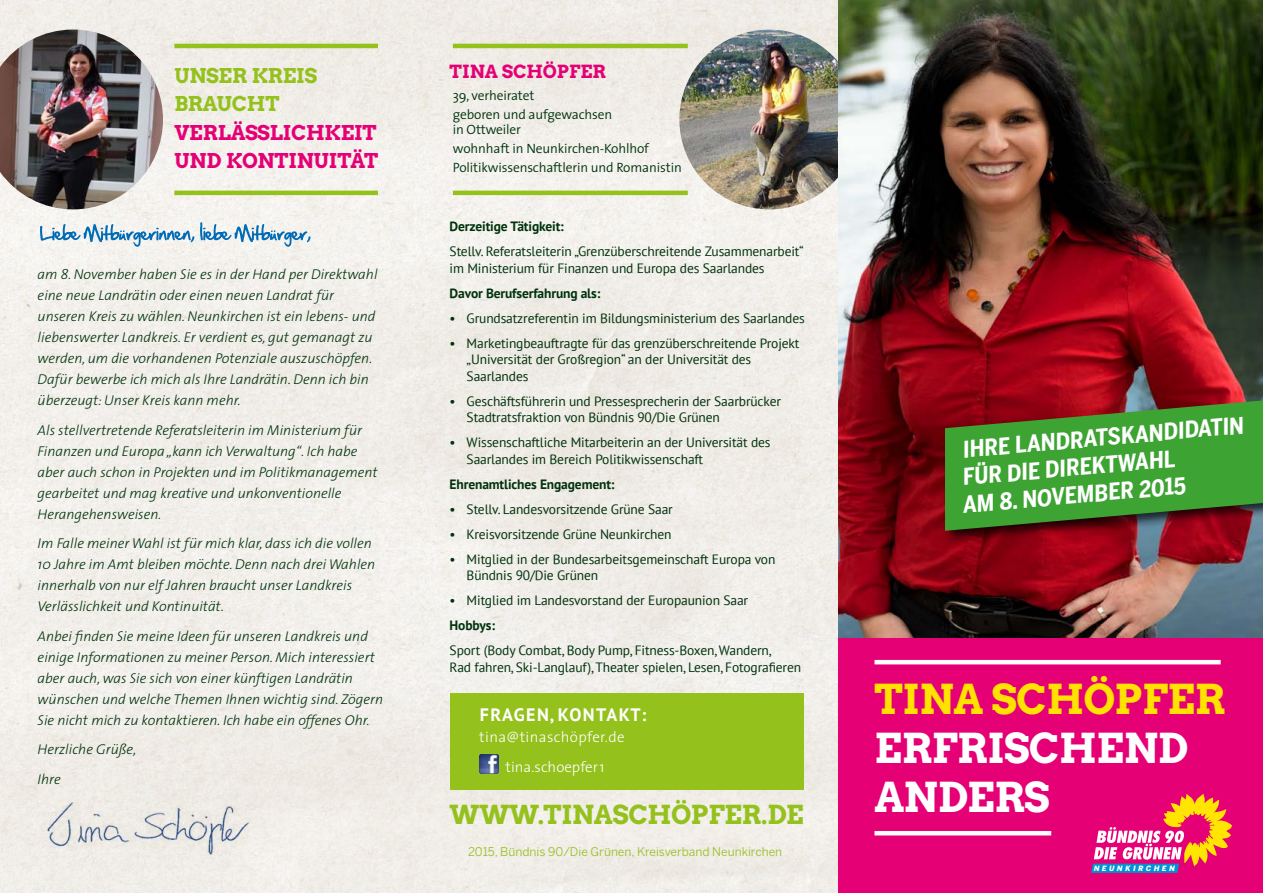
<style>
.page{position:relative;width:1263px;height:893px;background:#fff}
.page>*{position:absolute;margin:0;border:0;box-sizing:border-box;transform-origin:0 0}
.t1{font:40.95px "Arvo Gr 00 F Cn";color:#fff}
.t2{font:40.95px "Arvo Gr 00 F Cn";color:#ffe200}
.t3{font:26.1px "Arvo Gr 00 F Cn";color:#94c11c}
.t4{font:700 condensed 22.95px/27.5px "Benton Sans";color:#fff}
.t5{font:20.25px "Arvo Gr 00 F Cn";letter-spacing:-.01em;color:#e50075}
.t6{font:20.25px "Arvo Gr 00 F Cn";letter-spacing:-.01em;color:#94c11c}
.t7{font:700 18px "PT Sans";letter-spacing:.08em;color:#fff}
.t8{font:18px "Arvo Gr 00 F Cn";color:#e50075}
.t9{font:300 15px/29.5px "The Sans";letter-spacing:.025em;color:#fff;text-align:center}
.t10{font:italic 300 14.25px/21px "The Sans";color:#00320c}
.t11{font:13.5px/16.5px "PT Sans";letter-spacing:-.01em;color:#00320c}
.t12{font:300 13.5px/19.2px "The Sans";letter-spacing:-.01em;color:#00320c}
.t13{font:700 13.5px "PT Sans";letter-spacing:-.01em;color:#00320c}
.t14{font:12px "Benton Sans";color:#94c11c}
.t15{font:italic 900 7.2px "Benton Sans";color:#fff}
</style>
<div class="page">
<div style="left:0;top:0;width:839px;height:893px;background:#f1eee9"></div>
<img style="left:679px;top:30px;width:180px;height:179px;border-radius:90px">
<img style="left:838px;top:0;width:425px;height:735px">
<img style="left:32px;top:801px;width:230px;height:73px">
<img style="left:0;top:30px;width:163px;height:179px">
<hr style="left:453px;top:191px;width:235px;height:4px;background:#94c11c">
<hr style="left:453px;top:44px;width:235px;height:4px;background:#94c11c">
<div style="left:450px;top:693px;width:354px;height:96px;background:#94c11c"></div>
<img style="left:479px;top:755px;width:19px;height:19px">
<hr style="left:174px;top:44px;width:204px;height:4px;background:#94c11c">
<hr style="left:174px;top:191px;width:204px;height:4px;background:#94c11c">
<div style="left:839px;top:638px;width:424px;height:255px;background:#e50075"></div>
<hr style="left:874px;top:660px;width:347px;height:4px;background:#fff">
<hr style="left:874px;top:831px;width:177px;height:4px;background:#fff">
<svg style="left:40px;top:222px;width:270px;height:25px"></svg>
<svg style="left:1091px;top:794px;width:141px;height:79px"></svg>
<div style="left:942px;top:394px;width:321px;height:151px;background:#000;opacity:.75"></div>
<svg style="left:945px;top:400px;width:318px;height:131px;background:#49842f"></svg>
<h3 class="t6" style="left:174px;top:62px;width:31px">UNSER</h3>
<h3 class="t6" style="left:252px;top:62px;width:30px">KREIS</h3>
<h3 class="t6" style="left:174px;top:90px;width:75px">BRAUCHT</h3>
<h3 class="t5" style="left:174px;top:118px;width:123px">VERLÄSSLICH</h3>
<h3 class="t5" style="left:325px;top:118px;width:29px">KEIT</h3>
<h3 class="t5" style="left:174px;top:147px;width:98px">UND KONTIN</h3>
<h3 class="t5" style="left:314px;top:147px;width:66px">UITÄT</h3>
<p class="t10" style="left:38px;top:263px;width:341px">am 8. November haben Sie es in der Hand per Direktwahl eine neue Landrätin oder einen neuen Landrat für unseren Kreis zu wählen. Neunkirchen ist ein lebens- und liebenswerter Landkreis. Er verdient es, gut gemanagt zu werden, um die vorhandenen Potenziale auszuschöpfen.<br>Dafür bewerbe ich mich als Ihre Landrätin. Denn ich bin überzeugt: Unser Kreis kann mehr.</p>
<p class="t10" style="left:38px;top:419px;width:341px">Als stellvertretende Referatsleiterin im Ministerium für Finanzen und Europa „kann ich Verwaltung“. Ich habe aber auch schon in Projekten und im Politikmanagement gearbeitet und mag kreative und unkonventionelle Herangehensweisen.</p>
<p class="t10" style="left:38px;top:532px;width:339px">Im Falle meiner Wahl ist für mich klar, dass ich die vollen 10 Jahre im Amt bleiben möchte. Denn nach drei Wahlen innerhalb von nur elf Jahren braucht unser Landkreis Verlässlichkeit und Kontinuität.</p>
<p class="t10" style="left:38px;top:625px;width:347px">Anbei finden Sie meine Ideen für unseren Landkreis und einige Informationen zu meiner Person. Mich interessiert aber auch, was Sie sich von einer künftigen Landrätin wünschen und welche Themen Ihnen wichtig sind. Zögern Sie nicht mich zu kontaktieren. Ich habe ein offenes Ohr.</p>
<p class="t10" style="left:38px;top:734px;width:100px;line-height:29.5px">Herzliche Grüße,<br>Ihre</p>
<p class="t8" style="left:450px;top:59px;width:158px">TINA SCHÖPFER</p>
<p class="t12" style="left:453px;top:85px;width:161px">39, verheiratet<br>geboren und aufgewachsen</p>
<p class="t12" style="left:453px;top:119px;width:230px">in Ottweiler<br>wohnhaft in Neunkirchen-Kohlhof<br>Politikwissenschaftlerin und Romanistin</p>
<p class="t13" style="left:450px;top:218px;width:116px">Derzeitige Tätigkeit:</p>
<p class="t11" style="left:450px;top:243px;width:356px">Stellv. Referatsleiterin „Grenzüberschreitende Zusammenarbeit“ im Ministerium für Finanzen und Europa des Saarlandes</p>
<p class="t13" style="left:450px;top:284px;width:152px">Davor Berufserfahrung als:</p>
<p class="t11" style="left:450px;top:309px;width:357px">• Grundsatzreferentin im Bildungsministerium des Saarlandes</p>
<p class="t11" style="left:467px;top:334px;width:334px;text-indent:-17px">• Marketingbeauftragte für das grenzüberschreitende Projekt „Universität der Großregion“ an der Universität des<br>Saarlandes</p>
<p class="t11" style="left:467px;top:392px;width:316px;text-indent:-17px">• Geschäftsführerin und Pressesprecherin der Saarbrücker<br>Stadtratsfraktion von Bündnis 90/Die Grünen</p>
<p class="t11" style="left:467px;top:434px;width:305px;text-indent:-17px">• Wissenschaftliche Mitarbeiterin an der Universität des<br>Saarlandes im Bereich Politikwissenschaft</p>
<p class="t13" style="left:450px;top:475px;width:166px">Ehrenamtliches Engagement:</p>
<p class="t11" style="left:450px;top:500px;width:225px">• Stellv. Landesvorsitzende Grüne Saar</p>
<p class="t11" style="left:450px;top:525px;width:223px">• Kreisvorsitzende Grüne Neunkirchen</p>
<p class="t11" style="left:467px;top:550px;width:310px;text-indent:-17px">• Mitglied in der Bundesarbeitsgemeinschaft Europa von<br>Bündnis 90/Die Grünen</p>
<p class="t11" style="left:450px;top:592px;width:300px">• Mitglied im Landesvorstand der Europaunion Saar</p>
<p class="t13" style="left:450px;top:617px;width:47px">Hobbys:</p>
<p class="t11" style="left:450px;top:642px;width:353px">Sport (Body Combat, Body Pump, Fitness-Boxen, Wandern,<br>Rad fahren, Ski-Langlauf),Theater spielen, Lesen, Fotografieren</p>
<p class="t7" style="left:480px;top:703px;width:168px">fragen, kontakt:</p>
<p class="t9" style="left:479px;top:722px;width:147px">tina@tinaschöpfer.de tina.schoepfer1</p>
<h2 class="t3" style="left:450px;top:797px;width:114px">WWW.TINASCHÖPFER</h2>
<h2 class="t3" style="left:761px;top:797px;width:42px">.DE</h2>
<p class="t14" style="left:468px;top:844px;width:316px">2015, Bündnis 90/Die Grünen, Kreisverband Neunkirchen</p>
<h3 class="t4" style="left:956px;top:436px;width:288px;rotate:-5deg">Ihre Landratskandidatin für die Di rektwahl<br>am 8. November 2015</h3>
<h1 class="t2" style="left:874px;top:670px;width:56px">TINA</h1>
<h1 class="t2" style="left:992px;top:670px;width:56px">SCHÖPFER</h1>
<h1 class="t1" style="left:874px;top:720px;width:57px">ERFRISCHEN</h1>
<h1 class="t1" style="left:1158px;top:720px;width:32px">D</h1>
<h1 class="t1" style="left:874px;top:769px;width:121px">ANDERS</h1>
<p class="t15" style="left:1093px;top:864px;width:84px">NEUNKIRCHEN</p>
</div>
